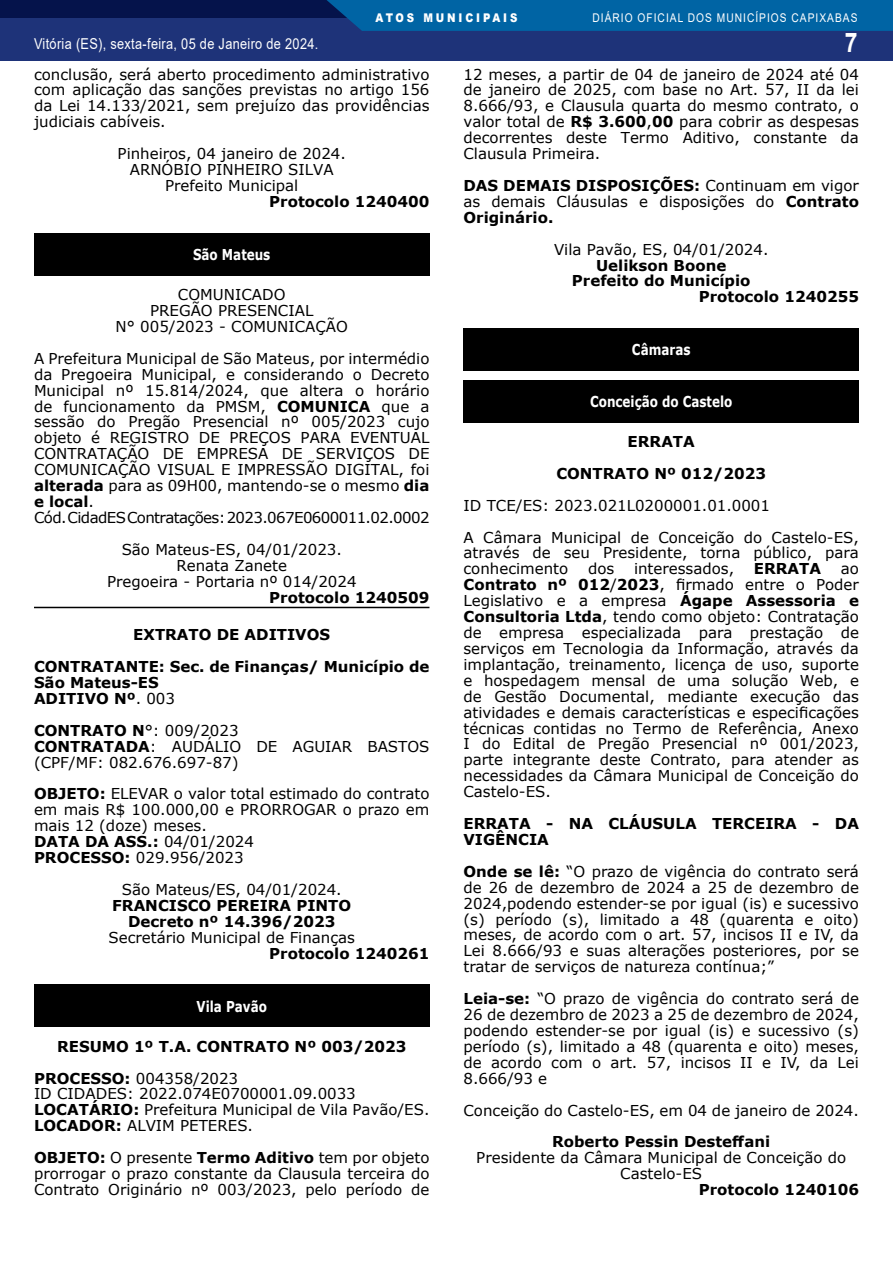
<style>
.page{position:relative;width:893px;height:1263px;background:#fff}
.page>*{position:absolute;margin:0;border:0;box-sizing:border-box;transform-origin:0 0}
.t1{font:700 27px "Arial";color:#fff;scale:.85 1}
.t2{font:15px/15.9px "Verdana";color:#000;text-align:justify}
.t3{font:700 15px/31.8px "Verdana";color:#000;text-align:center}
.t4{font:700 15px "Verdana";color:#fff;scale:.8 1}
.t5{font:15px "Arial";letter-spacing:.025em;color:#fff;scale:.85 1}
.t6{font:12px "Arial";letter-spacing:.1em;color:#fff;scale:.85 1}
.t7{font:900 12px "Arial";letter-spacing:.28em;color:#fff;scale:.85 1}
.s1{font-weight:700}
.s2{font-weight:400}
</style>
<div class="page">
<div style="left:1px;top:0;width:892px;height:61px;background:#1e3379"></div>
<div style="left:1px;top:0;width:892px;height:18px;background:#05134b"></div>
<div style="left:327px;top:0;width:566px;height:31px;background:#0064a4"></div>
<hr style="left:34px;top:607px;width:395px;height:1px;background:#000">
<div style="left:34px;top:233px;width:395px;height:42px;background:#000"></div>
<div style="left:34px;top:984px;width:395px;height:43px;background:#000"></div>
<div style="left:463px;top:328px;width:396px;height:43px;background:#000"></div>
<div style="left:463px;top:380px;width:396px;height:42px;background:#000"></div>
<p class="t7" style="left:376px;top:9px;width:168px">ATOS MUNICIPAIS</p>
<p class="t6" style="left:592px;top:10px;width:313px">DIÁRIO OFICIAL DOS MUNICÍPIOS CAPIXABAS</p>
<p class="t5" style="left:34px;top:34px;width:336px">Vitória (ES), sexta-feira, 05 de Janeiro de 2024.</p>
<h1 class="t1" style="left:845px;top:23px;width:17px">7</h1>
<p class="t2" style="left:34px;top:66px;width:397px">conclusão, será aberto procedimento administrativo com aplicação das sanções previstas no artigo 156 da Lei 14.133/2021, sem prejuízo das providências judiciais cabíveis.</p>
<p class="t2" style="left:118px;top:146px;width:230px;text-align:center">Pinheiros, 04 janeiro de 2024.<br>ARNÓBIO PINHEIRO SILVA<br>Prefeito Municipal</p>
<p class="t3" style="left:269px;top:185px;width:162px">Protocolo 1240400</p>
<p class="t4" style="left:193px;top:244px;width:98px">São Mateus</p>
<p class="t2" style="left:116px;top:287px;width:234px;text-align:center">COMUNICADO<br>PREGÃO PRESENCIAL<br>N° 005/2023 - COMUNICAÇÃO</p>
<p class="t2" style="left:34px;top:350px;width:397px;text-align:left">A Prefeitura Municipal de São Mateus, por intermédio da Pregoeira Municipal, e considerando o Decreto Municipal nº 15.814/2024, que altera o horário de funcionamento da PMSM, <span class="s1">COMUNICA</span> que a sessão do Pregão Presencial nº 005/2023 cujo objeto é REGISTRO DE PREÇOS PARA EVENTUAL CONTRATAÇÃO DE EMPRESA DE SERVIÇOS DE COMUNICAÇÃO VISUAL E IMPRESSÃO DIGITAL, foi <span class="s1">alterada</span> para as 09H00, mantendo-se o mesmo <span class="s1">dia e local</span>.<br>Cód. CidadES Contratações: 2023.067E0600011.02.0002</p>
<p class="t2" style="left:107px;top:541px;width:251px;text-align:center">São Mateus-ES, 04/01/2023.<br>Renata Zanete<br>Pregoeira - Portaria nº 014/2024</p>
<p class="t3" style="left:269px;top:581px;width:162px">Protocolo 1240509</p>
<p class="t3" style="left:34px;top:618px;width:397px">EXTRATO DE ADITIVOS<br>CONTRATANTE: Sec. de Finanças/ Município de</p>
<p class="t3" style="left:34px;top:674px;width:143px;line-height:15.9px;text-align:left">São Mateus-ES<br>ADITIVO Nº<span class="s2">. 003</span></p>
<p class="t2" style="left:34px;top:722px;width:397px;text-align:left"><span class="s1">CONTRATO N</span>°: 009/2023<br><span class="s1">CONTRATADA</span>: AUDÁLIO DE AGUIAR BASTOS (CPF/MF: 082.676.697-87)</p>
<p class="t2" style="left:34px;top:786px;width:397px;text-align:left"><span class="s1">OBJETO:</span> ELEVAR o valor total estimado do contrato em mais R$ 100.000,00 e PRORROGAR o prazo em mais 12 (doze) meses.<br><span class="s1">DATA DA ASS.:</span> 04/01/2024<br><span class="s1">PROCESSO:</span> 029.956/2023</p>
<p class="t2" style="left:122px;top:881px;width:221px">São Mateus/ES, 04/01/2024.</p>
<p class="t3" style="left:112px;top:897px;width:241px;line-height:15.9px">FRANCISCO PEREIRA PINTO<br>Decreto nº 14.396/2023</p>
<p class="t2" style="left:108px;top:929px;width:248px">Secretário Municipal de Finanças</p>
<p class="t3" style="left:269px;top:937px;width:162px">Protocolo 1240261</p>
<p class="t4" style="left:197px;top:995px;width:89px">Vila Pavão</p>
<p class="t3" style="left:34px;top:1030px;width:374px;text-align:left;text-indent:23px">RESUMO 1º T.A. CONTRATO Nº 003/2023<br>PROCESSO: <span class="s2">004358/2023</span></p>
<p class="t2" style="left:34px;top:1086px;width:397px;text-align:left">ID CIDADES: 2022.074E0700001.09.0033<br><span class="s1">LOCATÁRIO:</span> Prefeitura Municipal de Vila Pavão/ES.<br><span class="s1">LOCADOR:</span> ALVIM PETERES.</p>
<p class="t2" style="left:34px;top:1149px;width:397px"><span class="s1">OBJETO:</span> O presente <span class="s1">Termo Aditivo</span> tem por objeto prorrogar o prazo constante da Clausula terceira do Contrato Originário nº 003/2023, pelo período de</p>
<p class="t2" style="left:463px;top:66px;width:397px">12 meses, a partir de 04 de janeiro de 2024 até 04 de janeiro de 2025, com base no Art. 57, II da lei 8.666/93, e Clausula quarta do mesmo contrato, o valor total de <span class="s1">R$ 3.600</span>,<span class="s1">00</span> para cobrir as despesas decorrentes deste Termo Aditivo, constante da Clausula Primeira.</p>
<p class="t2" style="left:463px;top:177px;width:397px"><span class="s1">DAS DEMAIS DISPOSIÇÕES:</span> Continuam em vigor as demais Cláusulas e disposições do <span class="s1">Contrato Originário.</span></p>
<p class="t2" style="left:554px;top:241px;width:216px">Vila Pavão, ES, 04/01/2024.</p>
<p class="t3" style="left:596px;top:249px;width:132px">Uelikson Boone</p>
<p class="t3" style="left:572px;top:265px;width:180px">Prefeito do Município</p>
<p class="t3" style="left:699px;top:281px;width:162px">Protocolo 1240255</p>
<p class="t4" style="left:632px;top:339px;width:75px">Câmaras</p>
<p class="t4" style="left:590px;top:391px;width:179px">Conceição do Castelo</p>
<p class="t3" style="left:556px;top:425px;width:211px">ERRATA<br>CONTRATO Nº 012/2023</p>
<p class="t2" style="left:463px;top:489px;width:397px;line-height:31.8px">ID TCE/ES: 2023.021L0200001.01.0001<br>A Câmara Municipal de Conceição do Castelo-ES,</p>
<p class="t2" style="left:463px;top:545px;width:397px">através de seu Presidente, torna público, para conhecimento</p>
<p class="t2" style="left:588px;top:561px;width:28px">dos</p>
<p class="t2" style="left:634px;top:561px;width:102px">interessados,</p>
<p class="t3" style="left:754px;top:553px;width:69px">ERRATA</p>
<p class="t2" style="left:463px;top:561px;width:397px;text-indent:377px">ao <span class="s1">Contrato nº 012</span>/<span class="s1">2023</span>, firmado entre o Poder Legislativo e a empresa <span class="s1">Ágape Assessoria e Consultoria Ltda</span>, tendo como objeto: Contratação de empresa especializada para prestação de serviços em Tecnologia da Informação, através da implantação, treinamento, licença de uso, suporte e hospedagem mensal de uma solução Web, e de Gestão Documental, mediante execução das atividades e demais características e especificações técnicas contidas no Termo de Referência, Anexo I do Edital de Pregão Presencial nº 001/2023, parte integrante deste Contrato, para atender as necessidades da Câmara Municipal de Conceição do Castelo-ES.</p>
<p class="t3" style="left:463px;top:815px;width:397px;line-height:15.9px;text-align:left">ERRATA - NA CLÁUSULA TERCEIRA - DA<br>VIGÊNCIA</p>
<p class="t2" style="left:463px;top:863px;width:397px"><span class="s1">Onde se lê:</span> “O prazo de vigência do contrato será de 26 de dezembro de 2024 a 25 de dezembro de 2024,podendo estender-se por igual (is) e sucessivo (s) período (s), limitado a 48 (quarenta e oito) meses, de acordo com o art. 57, incisos II e IV, da Lei 8.666/93 e suas alterações posteriores, por se tratar de serviços de natureza contínua;”</p>
<p class="t2" style="left:463px;top:990px;width:397px"><span class="s1">Leia-se:</span> “O prazo de vigência do contrato será de 26 de dezembro de 2023 a 25 de dezembro de 2024, podendo estender-se por igual (is) e sucessivo (s) período (s), limitado a 48 (quarenta e oito) meses, de acordo com o art. 57, incisos II e IV, da Lei 8.666/93 e</p>
<p class="t2" style="left:463px;top:1102px;width:397px">Conceição do Castelo-ES, em 04 de janeiro de 2024.</p>
<p class="t3" style="left:552px;top:1126px;width:220px">Roberto Pessin Desteffani</p>
<p class="t2" style="left:476px;top:1150px;width:371px;text-align:center">Presidente da Câmara Municipal de Conceição do<br>Castelo-ES</p>
<p class="t3" style="left:699px;top:1173px;width:162px">Protocolo 1240106</p>
</div>
